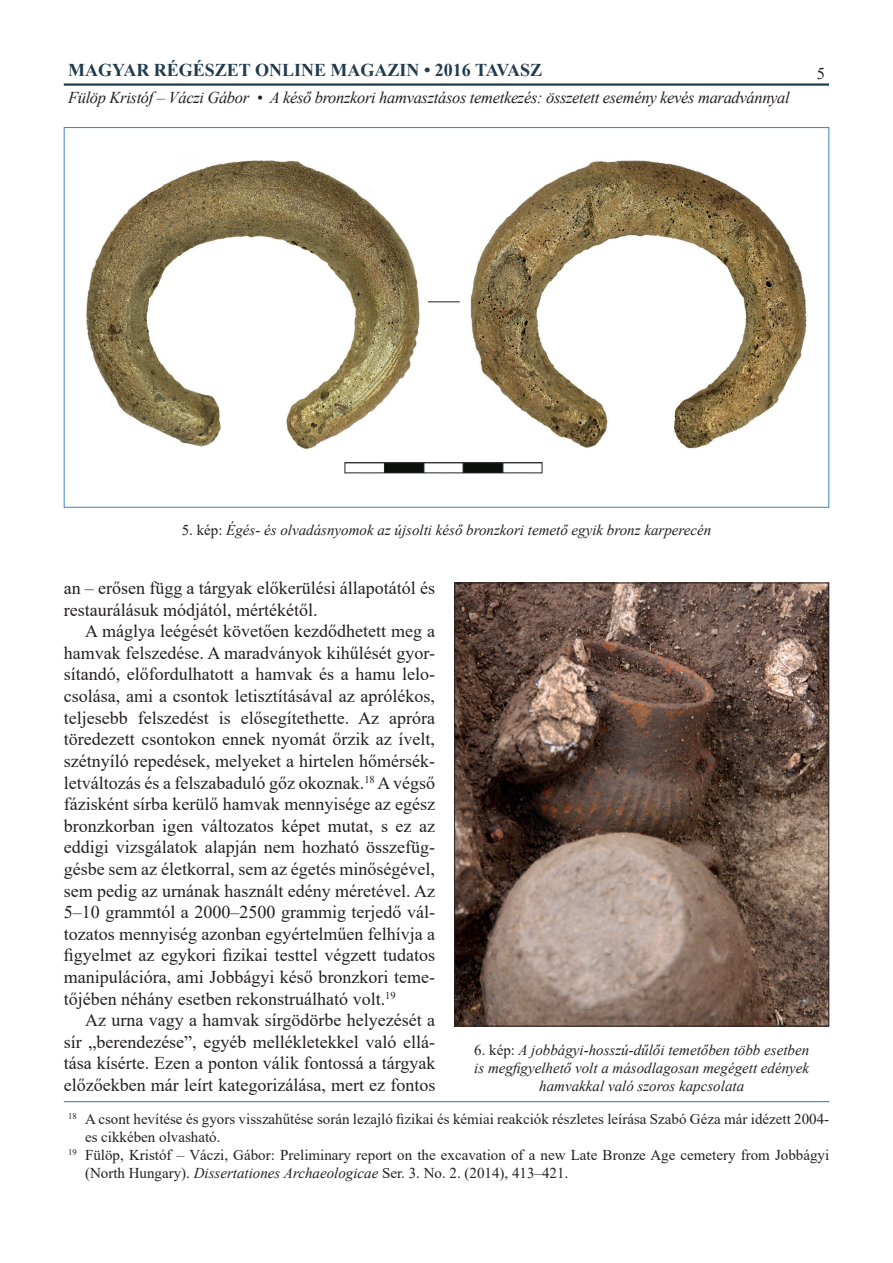
<style>
.page{position:relative;width:893px;height:1263px;background:#fff}
.page>*{position:absolute;margin:0;border:0;box-sizing:border-box;transform-origin:0 0}
.t1{font:18px/21.6px "Times New Roman";color:#231f20;text-align:justify}
.t2{font:700 18px "Times New Roman";color:#213b4f}
.t3{font:italic 16.5px "Times New Roman";letter-spacing:-.02em;color:#231f20}
.t4{font:16.5px "Times New Roman";color:#231f20}
.t5{font:15px "Times New Roman";color:#231f20}
.t6{font:italic 15px/18px "Times New Roman";color:#231f20;text-align:center}
.s1{font-style:normal}
.s2{font-style:italic}
</style>
<div class="page">
<hr style="left:64px;top:83px;width:765px;height:3px;background:#213b4f">
<hr style="left:64px;top:1101px;width:765px;height:1px;background:#3883c5">
<img style="left:456px;top:585px;width:371px;height:439px">
<img style="left:86px;top:160px;width:721px;height:314px">
<p class="t2" style="left:68px;top:57px;width:476px">MAGYAR RÉGÉSZET ONLINE MAGAZIN • 2016 TAVASZ</p>
<p class="t3" style="left:68px;top:87px;width:723px">Fülöp Kristóf – Váczi Gábor • A késő bronzkori hamvasztásos temetkezés: összetett esemény kevés maradvánnyal</p>
<p class="t4" style="left:817px;top:61px;width:10px">5</p>
<p class="t6" style="left:182px;top:521px;width:531px"><span class="s1">5. kép:</span> Égés- és olvadásnyomok az újsolti késő bronzkori temető egyik bronz karperecén</p>
<p class="t1" style="left:64px;top:577px;width:373px">an – erősen függ a tárgyak előkerülési állapotától és restaurálásuk módjától, mértékétől.</p>
<p class="t1" style="left:64px;top:620px;width:373px;text-indent:21px">A máglya leégését követően kezdődhetett meg a hamvak felszedése. A maradványok kihűlését gyor&shy;sítandó, előfordulhatott a hamvak és a hamu lelo&shy;csolása, ami a csontok letisztításával az aprólékos, teljesebb felszedést is elősegítethette. Az apróra töredezett csontokon ennek nyomát őrzik az ívelt, szétnyíló repedések, melyeket a hirtelen hőmérsék&shy;letváltozás és a felszabaduló gőz okoznak.<sup>18</sup> A végső fázisként sírba kerülő hamvak mennyisége az egész bronzkorban igen változatos képet mutat, s ez az eddigi vizsgálatok alapján nem hozható összefüg&shy;gésbe sem az életkorral, sem az égetés minőségével, sem pedig az urnának használt edény méretével. Az 5–10 grammtól a 2000–2500 grammig terjedő vál&shy;tozatos mennyiség azonban egyértelműen felhívja a figyelmet az egykori fizikai testtel végzett tudatos manipulációra, ami Jobbágyi késő bronzkori teme&shy;tőjében néhány esetben rekonstruálható volt.<sup>19</sup></p>
<p class="t1" style="left:64px;top:1009px;width:373px;text-indent:21px">Az urna vagy a hamvak sírgödörbe helyezését a sír „berendezése”, egyéb mellékletekkel való ellá&shy;tása kísérte. Ezen a ponton válik fontossá a tárgyak előzőekben már leírt kategorizálása, mert ez fontos</p>
<p class="t5" style="left:68px;top:1108px;width:763px"><sup>18</sup> A csont hevítése és gyors visszahűtése során lezajló fizikai és kémiai reakciók részletes leírása Szabó Géza már idézett 2004-</p>
<p class="t5" style="left:85px;top:1126px;width:137px">es cikkében olvasható.</p>
<p class="t5" style="left:68px;top:1144px;width:763px"><sup>19</sup> Fülöp, Kristóf – Váczi, Gábor: Preliminary report on the excavation of a new Late Bronze Age cemetery from Jobbágyi</p>
<p class="t5" style="left:85px;top:1162px;width:485px">(North Hungary). <span class="s2">Dissertationes Archaeologicae</span> Ser. 3. No. 2. (2014), 413–421.</p>
<p class="t6" style="left:474px;top:1040px;width:336px"><span class="s1">6. kép:</span> A jobbágyi-hosszú-dűlői temetőben több esetben is megfigyelhető volt a másodlagosan megégett edények hamvakkal való szoros kapcsolata</p>
</div>
